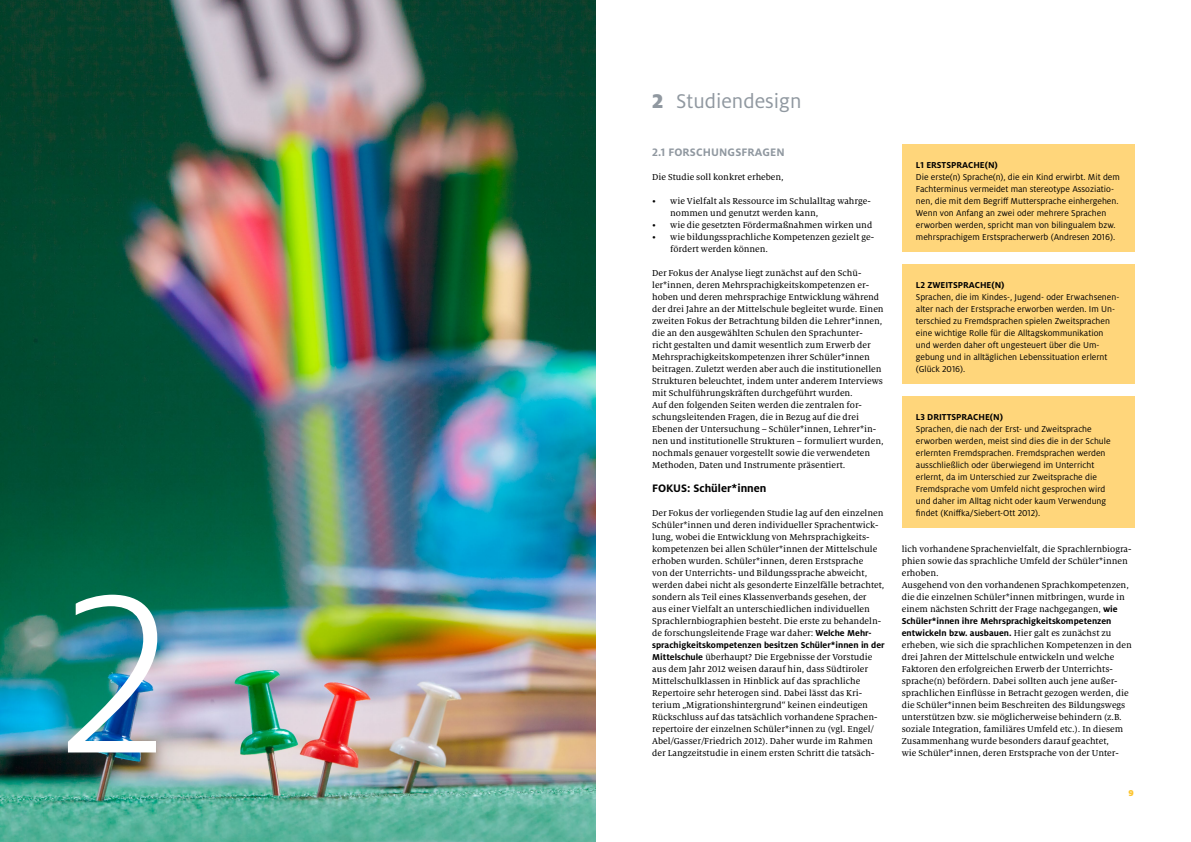
<style>
.page{position:relative;width:1191px;height:842px;background:#fff}
.page>*{position:absolute;margin:0;border:0;box-sizing:border-box;transform-origin:0 0}
.t1{font:300 250px "Milo Pro";color:#fff}
.t2{font:22px "Milo Pro";color:#9098a0}
.t3{font:700 12px "Milo Pro";letter-spacing:.01em;color:#9098a0}
.t4{font:700 12px "Milo Pro";color:#000}
.t5{font:9.5px/12px "Milo Serif Pro Text";color:#000}
.t6{font:9.5px/12px "Milo Pro";color:#000}
.t7{font:700 9.5px/12px "Milo Pro";color:#000}
.t8{font:900 9.5px "Milo Pro";color:#fdc52f}
.s1{font-weight:900}
.s2{font-family:"Milo Pro";font-weight:700}
.s3{font-family:"Milo Serif Pro Text";font-weight:400}
</style>
<div class="page">
<img style="left:0;top:0;width:595px;height:842px">
<div style="left:901px;top:144px;width:233px;height:107px;background:#ffd67b"></div>
<div style="left:901px;top:264px;width:233px;height:119px;background:#ffd67b"></div>
<div style="left:901px;top:396px;width:233px;height:131px;background:#ffd67b"></div>
<h1 class="t1" style="left:57px;top:537px;width:115px">2</h1>
<h2 class="t2" style="left:652px;top:89px;width:151px"><span class="s1">2</span> Studiendesign</h2>
<p class="t3" style="left:652px;top:145px;width:134px">2.1 FORSCHUNGSFRAGEN</p>
<p class="t5" style="left:652px;top:171px;width:133px">Die Studie soll konkret erheben,</p>
<p class="t5" style="left:670px;top:195px;width:202px;text-indent:-18px">• wie Vielfalt als Ressource im Schulalltag wahrge&shy;nommen und genutzt werden kann,</p>
<p class="t5" style="left:652px;top:219px;width:222px">• wie die gesetzten Fördermaßnahmen wirken und</p>
<p class="t5" style="left:670px;top:231px;width:205px;text-indent:-18px">• wie bildungssprachliche Kompetenzen gezielt ge&shy;fördert werden können.</p>
<p class="t5" style="left:652px;top:267px;width:233px">Der Fokus der Analyse liegt zunächst auf den Schü&shy;ler*innen, deren Mehrsprachigkeitskompetenzen er&shy;hoben und deren mehrsprachige Entwicklung während der drei Jahre an der Mittelschule begleitet wurde. Einen zweiten Fokus der Betrachtung bilden die Lehrer*innen, die an den ausgewählten Schulen den Sprachunter&shy;richt gestalten und damit wesentlich zum Erwerb der Mehrsprachigkeitskompetenzen ihrer Schüler*innen beitragen. Zuletzt werden aber auch die institutionellen Strukturen beleuchtet, indem unter anderem Interviews mit Schulführungskräften durchgeführt wurden.<br>Auf den folgenden Seiten werden die zentralen for&shy;schungsleitenden Fragen, die in Bezug auf die drei Ebenen der Untersuchung – Schüler*innen, Lehrer*in&shy;nen und institutionelle Strukturen – formuliert wurden, nochmals genauer vorgestellt sowie die verwendeten Methoden, Daten und Instrumente präsentiert.</p>
<p class="t4" style="left:652px;top:481px;width:116px">FOKUS: Schüler*innen</p>
<p class="t5" style="left:652px;top:507px;width:234px">Der Fokus der vorliegenden Studie lag auf den einzelnen Schüler*innen und deren individueller Sprachentwick&shy;lung, wobei die Entwicklung von Mehrsprachigkeits&shy;kompetenzen bei allen Schüler*innen der Mittelschule erhoben wurden. Schüler*innen, deren Erstsprache<br>von der Unterrichts- und Bildungssprache abweicht, werden dabei nicht als gesonderte Einzelfälle betrachtet, sondern als Teil eines Klassenverbands gesehen, der<br>aus einer Vielfalt an unterschiedlichen individuellen Sprachlernbiographien besteht. Die erste zu behandeln&shy;de forschungsleitende Frage war daher: <span class="s2">Welche Mehr-</span></p>
<p class="t7" style="left:652px;top:639px;width:234px">sprachigkeitskompetenzen besitzen Schüler*innen in der</p>
<p class="t5" style="left:652px;top:651px;width:227px"><span class="s2">Mittelschule</span> überhaupt? Die Ergebnisse der Vorstudie aus dem Jahr 2012 weisen darauf hin, dass Südtiroler Mittelschulklassen in Hinblick auf das sprachliche Repertoire sehr heterogen sind. Dabei lässt das Kri&shy;terium „Migrationshintergrund“ keinen eindeutigen Rückschluss auf das tatsächlich vorhandene Sprachen&shy;repertoire der einzelnen Schüler*innen zu (vgl. Engel/ Abel/Gasser/Friedrich 2012). Daher wurde im Rahmen der Langzeitstudie in einem ersten Schritt die tatsäch-</p>
<p class="t7" style="left:916px;top:159px;width:83px">L1 ERSTSPRACHE(N)</p>
<p class="t6" style="left:916px;top:171px;width:205px">Die erste(n) Sprache(n), die ein Kind erwirbt. Mit dem Fachterminus vermeidet man stereotype Assoziatio&shy;nen, die mit dem Begriff Muttersprache einhergehen.<br>Wenn von Anfang an zwei oder mehrere Sprachen erworben werden, spricht man von bilingualem bzw. mehrsprachigem Erstspracherwerb (Andresen 2016).</p>
<p class="t7" style="left:916px;top:279px;width:90px">L2 ZWEITSPRACHE(N)</p>
<p class="t6" style="left:916px;top:291px;width:205px">Sprachen, die im Kindes-, Jugend- oder Erwachsenen&shy;alter nach der Erstsprache erworben werden. Im Un&shy;terschied zu Fremdsprachen spielen Zweitsprachen eine wichtige Rolle für die Alltagskommunikation und werden daher oft ungesteuert über die Um&shy;gebung und in alltäglichen Lebenssituation erlernt (Glück 2016).</p>
<p class="t7" style="left:916px;top:411px;width:89px">L3 DRITTSPRACHE(N)</p>
<p class="t6" style="left:916px;top:423px;width:196px">Sprachen, die nach der Erst- und Zweitsprache erworben werden, meist sind dies die in der Schule erlernten Fremdsprachen. Fremdsprachen werden ausschließlich oder überwiegend im Unterricht erlernt, da im Unterschied zur Zweitsprache die Fremdsprache vom Umfeld nicht gesprochen wird und daher im Alltag nicht oder kaum Verwendung findet (Kniffka/Siebert-Ott 2012).</p>
<p class="t5" style="left:901px;top:543px;width:231px">lich vorhandene Sprachenvielfalt, die Sprachlernbiogra&shy;phien sowie das sprachliche Umfeld der Schüler*innen erhoben.<br>Ausgehend von den vorhandenen Sprachkompetenzen, die die einzelnen Schüler*innen mitbringen, wurde in einem nächsten Schritt der Frage nachgegangen, <span class="s2">wie</span></p>
<p class="t7" style="left:901px;top:615px;width:211px">Schüler*innen ihre Mehrsprachigkeitskompetenzen entwickeln bzw. ausbauen. <span class="s3">Hier galt es zunächst zu</span></p>
<p class="t5" style="left:901px;top:639px;width:231px">erheben, wie sich die sprachlichen Kompetenzen in den drei Jahren der Mittelschule entwickeln und welche Faktoren den erfolgreichen Erwerb der Unterrichts&shy;sprache(n) befördern. Dabei sollten auch jene außer&shy;sprachlichen Einflüsse in Betracht gezogen werden, die die Schüler*innen beim Beschreiten des Bildungswegs unterstützen bzw. sie möglicherweise behindern (z.B. soziale Integration, familiäres Umfeld etc.). In diesem Zusammenhang wurde besonders darauf geachtet,</p>
<p class="t5" style="left:901px;top:747px;width:219px">wie Schüler*innen, deren Erstsprache von der Unter-</p>
<p class="t8" style="left:1128px;top:787px;width:7px">9</p>
</div>
